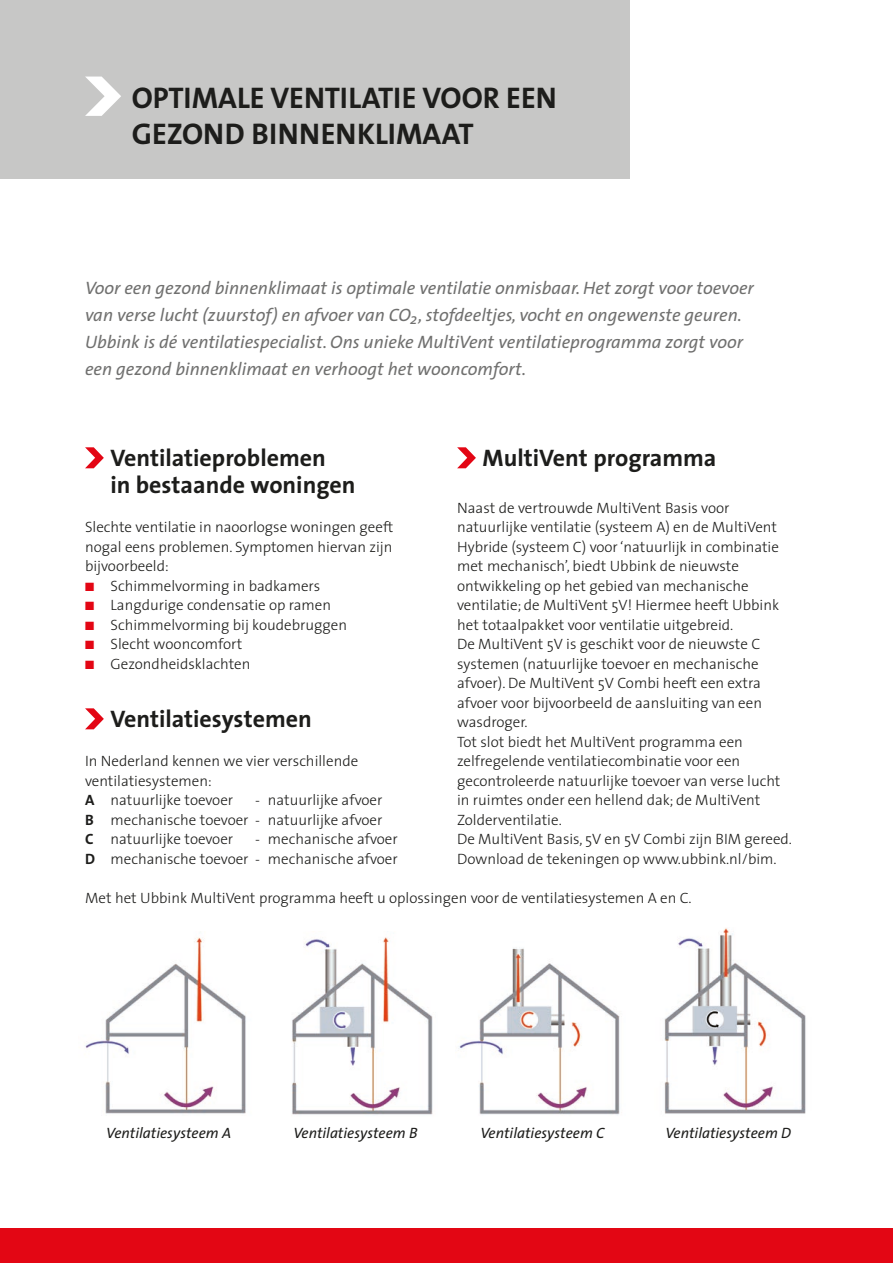
<style>
.page{position:relative;width:893px;height:1263px;background:#fff}
.page>*{position:absolute;margin:0;border:0;box-sizing:border-box;transform-origin:0 0}
.t1{font:700 30px/36px "The Sans B7";color:#1d1d1b}
.t2{font:700 24px/27px "The Sans";color:#1d1d1b}
.t3{font:italic 18px/27px "The Sans";color:#70706f}
.t4{font:300 15px/19.5px "The Sans";color:#1d1d1b}
.t5{font:italic 15px "The Sans";color:#1d1d1b}
.s1{color:#e30614}
.s2{font-weight:700}
</style>
<div class="page">
<div style="left:0;top:0;width:629px;height:179px;background:#c7c7c6"></div>
<svg style="left:85px;top:77px;width:36px;height:39px"></svg>
<img style="left:85px;top:937px;width:161px;height:177px">
<img style="left:292px;top:937px;width:141px;height:178px">
<img style="left:458px;top:948px;width:162px;height:167px">
<img style="left:664px;top:928px;width:142px;height:186px">
<div style="left:0;top:1229px;width:893px;height:34px;background:#e30614"></div>
<svg style="left:457px;top:447px;width:19px;height:21px"></svg>
<svg style="left:85px;top:447px;width:19px;height:21px"></svg>
<svg style="left:85px;top:708px;width:19px;height:21px"></svg>
<h1 class="t1" style="left:132px;top:80px;width:427px">OPTIMALE VENTILATIE VOOR EEN<br>GEZOND BINNENKLIMAAT</h1>
<p class="t3" style="left:85px;top:274px;width:670px">Voor een gezond binnenklimaat is optimale ventilatie onmisbaar. Het zorgt voor toevoer van verse lucht (zuurstof) en afvoer van CO<sub>2</sub>, stofdeeltjes, vocht en ongewenste geuren.<br>Ubbink is dé ventilatiespecialist. Ons unieke MultiVent ventilatieprogramma zorgt voor een gezond binnenklimaat en verhoogt het wooncomfort.</p>
<h2 class="t2" style="left:111px;top:444px;width:247px">Ventilatieproblemen<br>in bestaande woningen</h2>
<p class="t4" style="left:85px;top:517px;width:310px;text-align:justify">Slechte ventilatie in naoorlogse woningen geeft nogal eens problemen. Symptomen hiervan zijn bijvoorbeeld:</p>
<p class="t4" style="left:85px;top:575px;width:237px"><span class="s1">■</span> Schimmelvorming in badkamers</p>
<p class="t4" style="left:85px;top:595px;width:248px"><span class="s1">■</span> Langdurige condensatie op ramen</p>
<p class="t4" style="left:85px;top:614px;width:264px"><span class="s1">■</span> Schimmelvorming bij koudebruggen</p>
<p class="t4" style="left:85px;top:634px;width:159px"><span class="s1">■</span> Slecht wooncomfort</p>
<p class="t4" style="left:85px;top:653px;width:167px"><span class="s1">■</span> Gezondheidsklachten</p>
<h2 class="t2" style="left:483px;top:444px;width:235px">MultiVent programma</h2>
<p class="t4" style="left:457px;top:497px;width:336px">Naast de vertrouwde MultiVent Basis voor natuurlijke ventilatie (systeem A) en de MultiVent Hybride (systeem C) voor ‘natuurlijk in combinatie met mechanisch’, biedt Ubbink de nieuwste ontwikkeling op het gebied van mechanische ventilatie; de MultiVent 5V! Hiermee heeft Ubbink het totaalpakket voor ventilatie uitgebreid.<br>De MultiVent 5V is geschikt voor de nieuwste C systemen (natuurlijke toevoer en mechanische afvoer). De MultiVent 5V Combi heeft een extra afvoer voor bijvoorbeeld de aansluiting van een wasdroger.<br>Tot slot biedt het MultiVent programma een zelfregelende ventilatiecombinatie voor een gecontroleerde natuurlijke toevoer van verse lucht in ruimtes onder een hellend dak; de MultiVent Zolderventilatie.<br>De MultiVent Basis, 5V en 5V Combi zijn BIM gereed.<br>Download de tekeningen op www.ubbink.nl/bim.</p>
<h2 class="t2" style="left:111px;top:705px;width:203px">Ventilatiesystemen</h2>
<p class="t4" style="left:85px;top:751px;width:275px">In Nederland kennen we vier verschillende ventilatiesystemen:<br><span class="s2">A</span> natuurlijke toevoer</p>
<p class="t4" style="left:85px;top:790px;width:299px;text-align:justify;text-indent:170px">- natuurlijke afvoer <span class="s2">B</span> mechanische toevoer - natuurlijke afvoer <span class="s2">C</span> natuurlijke toevoer</p>
<p class="t4" style="left:85px;top:829px;width:314px;text-align:right">- mechanische afvoer<br><span class="s2">D</span> mechanische toevoer - mechanische afvoer</p>
<p class="t4" style="left:85px;top:887px;width:608px">Met het Ubbink MultiVent programma heeft u oplossingen voor de ventilatiesystemen A en C.</p>
<p class="t5" style="left:106px;top:1120px;width:126px">Ventilatiesysteem A</p>
<p class="t5" style="left:293px;top:1120px;width:126px">Ventilatiesysteem B</p>
<p class="t5" style="left:480px;top:1120px;width:126px">Ventilatiesysteem C</p>
<p class="t5" style="left:665px;top:1120px;width:127px">Ventilatiesysteem D</p>
</div>
